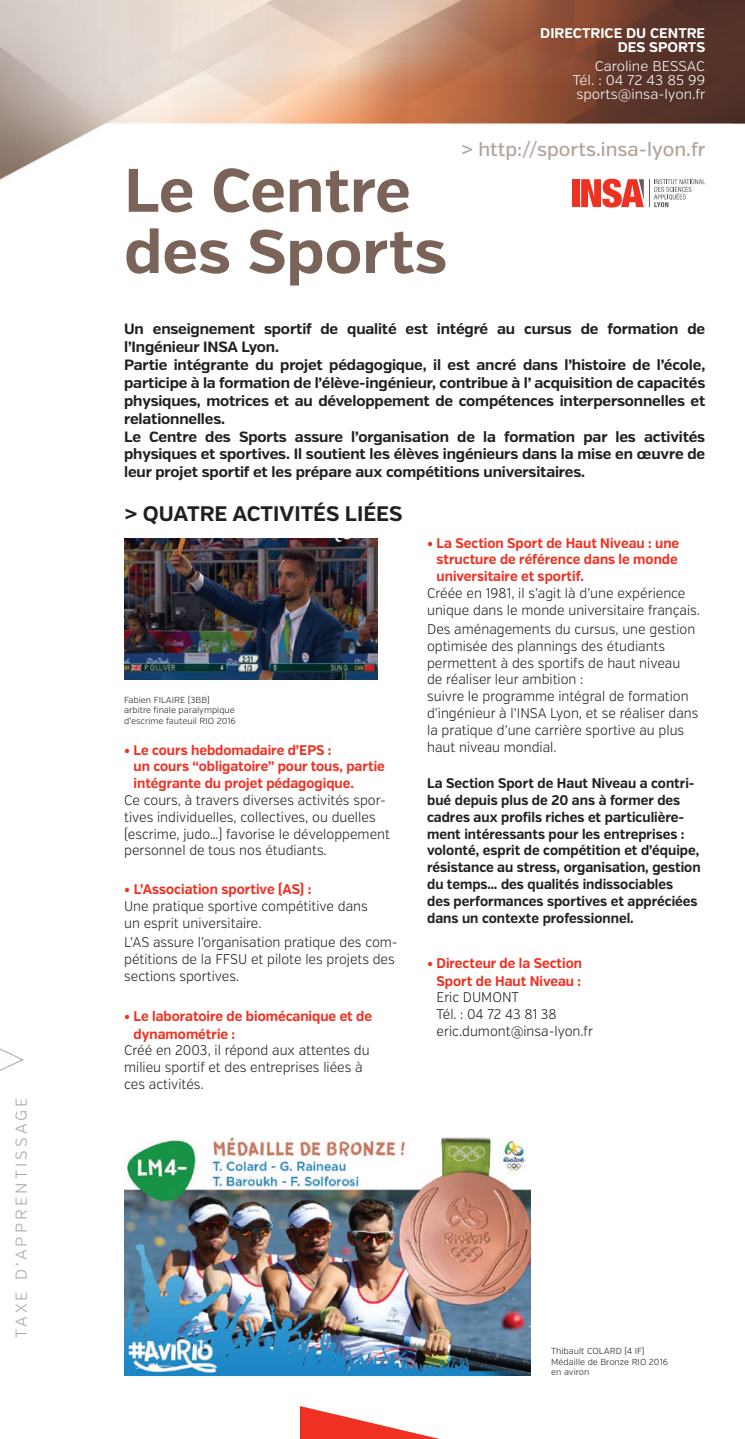
<style>
.page{position:relative;width:745px;height:1439px;background:#fff}
.page>*{position:absolute;margin:0;border:0;box-sizing:border-box;transform-origin:0 0}
.t1{font:700 61.25px/61.2px "Verb";color:#7a6459}
.t2{font:700 21px "Verb";color:#231f20}
.t3{font:500 19.25px "Verb";color:#b1a49c}
.t4{font:300 15.75px "Verb";letter-spacing:.2em;color:#b1a49c}
.t5{font:700 14.88px/17.8px "Verb";letter-spacing:-.01em;color:#231f20}
.t6{font:300 14px/16.8px "Verb";color:#231f20;scale:.94 1}
.t7{font:700 14px/16.8px "Verb";color:#231f20;scale:.94 1}
.t8{font:700 14px/15.8px "Verb";color:#ef3122;scale:.94 1}
.t9{font:300 14px/14px "Verb";color:#fff;text-align:justify}
.t10{font:700 14px/14px "Verb";color:#fff;text-align:right}
.t11{font:300 8.75px/10.5px "Verb";color:#231f20}
</style>
<div class="page">
<img style="left:0;top:0;width:744px;height:208px">
<div style="left:571px;top:179px;width:7px;height:28px;background:#ef3122"></div>
<svg style="left:580px;top:179px;width:124px;height:28px"></svg>
<svg style="left:300px;top:1406px;width:139px;height:33px"></svg>
<img style="left:124px;top:1137px;width:406px;height:239px">
<img style="left:124px;top:539px;width:253px;height:140px">
<svg style="left:0;top:1048px;width:23px;height:23px"></svg>
<p class="t4" style="left:12px;top:1338px;width:243px;rotate:-90deg">TAXE D’APPRENTISSAGE</p>
<p class="t10" style="left:540px;top:26px;width:166px">DIRECTRICE DU CENTRE<br>DES SPORTS</p>
<p class="t9" style="left:572px;top:59px;width:134px;text-indent:22px">Caroline BESSAC Tél. : 04 72 43 85 99 sports@insa-lyon.fr</p>
<h1 class="t1" style="left:124px;top:161px;width:324px">Le Centre des Sports</h1>
<h3 class="t3" style="left:461px;top:137px;width:246px">&gt; http://sports.insa-lyon.fr</h3>
<p class="t5" style="left:124px;top:321px;width:582px">Un enseignement sportif de qualité est intégré au cursus de formation de l’Ingénieur INSA Lyon.<br>Partie intégrante du projet pédagogique, il est ancré dans l’histoire de l’école, participe à la formation de l’élève-ingénieur, contribue à l’ acquisition de capacités physiques, motrices et au développement de compétences interpersonnelles et relationnelles.<br>Le Centre des Sports assure l’organisation de la formation par les activités physiques et sportives. Il soutient les élèves ingénieurs dans la mise en œuvre de leur projet sportif et les prépare aux compétitions universitaires.</p>
<h2 class="t2" style="left:124px;top:501px;width:280px">&gt; QUATRE ACTIVITÉS LIÉES</h2>
<p class="t11" style="left:124px;top:694px;width:113px">Fabien FILAIRE (3BB) arbitre finale paralympique d’escrime fauteuil RIO 2016</p>
<p class="t8" style="left:133px;top:743px;width:268px;text-indent:-9px">• Le cours hebdomadaire d’EPS :<br>un cours “obligatoire” pour tous, partie</p>
<p class="t8" style="left:133px;top:776px;width:236px">intégrante du projet pédagogique.</p>
<p class="t6" style="left:124px;top:792px;width:284px">Ce cours, à travers diverses activités spor&shy;tives individuelles, collectives, ou duelles (escrime, judo…) favorise le développement personnel de tous nos étudiants.</p>
<p class="t8" style="left:124px;top:882px;width:201px">• L’Association sportive (AS) :</p>
<p class="t6" style="left:124px;top:898px;width:260px">Une pratique sportive compétitive dans un esprit universitaire.</p>
<p class="t6" style="left:124px;top:934px;width:292px">L’AS assure l’organisation pratique des com&shy;pétitions de la FFSU et pilote les projets des sections sportives.</p>
<p class="t8" style="left:133px;top:1008px;width:255px;line-height:17.2px;text-indent:-9px">• Le laboratoire de biomécanique et de dynamométrie :</p>
<p class="t6" style="left:124px;top:1042px;width:262px">Créé en 2003, il répond aux attentes du milieu sportif et des entreprises liées à ces activités.</p>
<p class="t8" style="left:427px;top:535px;width:269px;text-align:center">• La Section Sport de Haut Niveau : une structure de référence dans le monde</p>
<p class="t8" style="left:436px;top:568px;width:158px">universitaire et sportif.</p>
<p class="t6" style="left:427px;top:585px;width:292px">Créée en 1981, il s’agit là d’une expérience unique dans le monde universitaire français.</p>
<p class="t6" style="left:427px;top:621px;width:290px">Des aménagements du cursus, une gestion optimisée des plannings des étudiants permettent à des sportifs de haut niveau de réaliser leur ambition :<br>suivre le programme intégral de formation d’ingénieur à l’INSA Lyon, et se réaliser dans la pratique d’une carrière sportive au plus haut niveau mondial.</p>
<p class="t7" style="left:427px;top:775px;width:292px">La Section Sport de Haut Niveau a contri&shy;bué depuis plus de 20 ans à former des cadres aux profils riches et particulière&shy;ment intéressants pour les entreprises : volonté, esprit de compétition et d’équipe, résistance au stress, organisation, gestion du temps… des qualités indissociables<br>des performances sportives et appréciées dans un contexte professionnel.</p>
<p class="t8" style="left:427px;top:955px;width:166px;line-height:17.2px;text-align:right">• Directeur de la Section<br>Sport de Haut Niveau :</p>
<p class="t6" style="left:436px;top:989px;width:168px">Eric DUMONT<br>Tél. : 04 72 43 81 38 eric.dumont@insa-lyon.fr</p>
<p class="t11" style="left:551px;top:1346px;width:118px">Thibault COLARD (4 IF)<br>Médaille de Bronze RIO 2016 en aviron</p>
</div>
